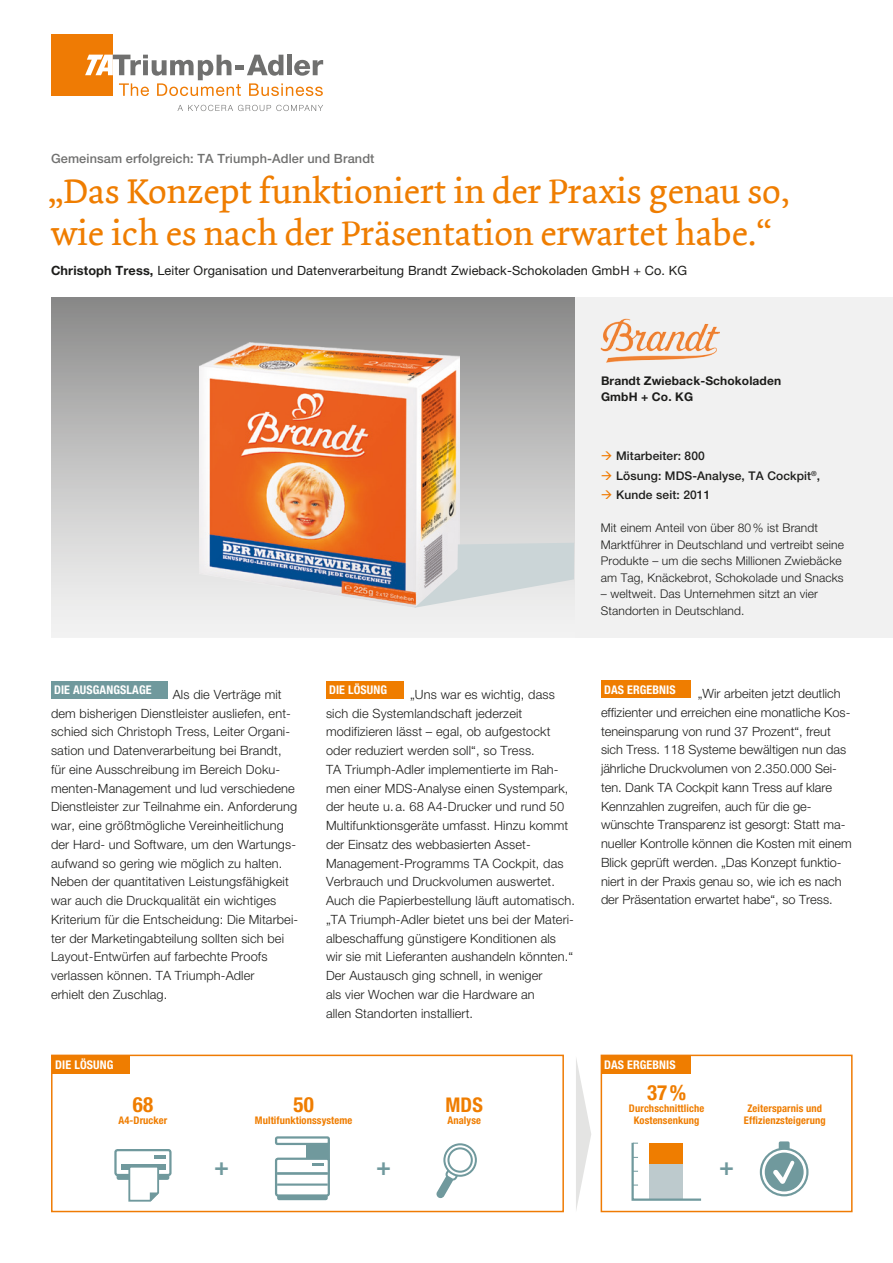
<style>
.page{position:relative;width:893px;height:1263px;background:#fff}
.page>*{position:absolute;margin:0;border:0;box-sizing:border-box;transform-origin:0 0}
.t1{font:36px/42px "Dolly";color:#ef7d00}
.t2{font:500 24.9px "Helvetica Neue LT";color:#70999d}
.t3{font:700 condensed 21px "Helvetica Neue LT";color:#ef7d00}
.t4{font:700 condensed 20.25px "Helvetica Neue LT";color:#ef7d00}
.t5{font:300 12.75px/18.8px "Helvetica Neue LT";letter-spacing:.01em;color:#1d1d1b}
.t6{font:12.75px "Helvetica Neue LT";letter-spacing:.01em;color:#1d1d1b}
.t7{font:500 12.75px "Helvetica Neue LT";letter-spacing:.01em;color:#70706f}
.t8{font:300 12px/16.5px "Helvetica Neue LT";letter-spacing:.01em;color:#1d1d1b}
.t9{font:500 12px "Helvetica Neue LT";letter-spacing:.01em;color:#1d1d1b}
.t10{font:700 condensed 12px "Helvetica Neue LT";letter-spacing:.01em;color:#fff}
.t11{font:700 12px/16.5px "Helvetica Neue LT";letter-spacing:.01em;color:#1d1d1b}
.t12{font:700 condensed 10.5px/12px "Helvetica Neue LT";letter-spacing:.01em;color:#ef7d00;text-align:center}
.s1{font-weight:700}
.s2{color:#ef7b04}
</style>
<div class="page">
<div style="left:52px;top:1056px;width:78px;height:18px;background:#ef7d00"></div>
<div style="left:601px;top:1056px;width:90px;height:18px;background:#ef7d00"></div>
<div style="left:51px;top:1054px;width:513px;height:158px;border:2px solid #ef7b04"></div>
<div style="left:601px;top:1054px;width:252px;height:158px;border:2px solid #ef7b04"></div>
<svg style="left:576px;top:1058px;width:15px;height:152px"></svg>
<div style="left:574px;top:298px;width:319px;height:340px;background:#f1f1f1"></div>
<div style="left:51px;top:298px;width:523px;height:340px;background:linear-gradient(to bottom,#8d8d8c,#f9f9f9)"></div>
<img style="left:199px;top:342px;width:260px;height:265px">
<div style="left:117px;top:1155px;width:52px;height:25px;background:#70999d;border-radius:2px"></div>
<div style="left:115px;top:1150px;width:55px;height:25px;background:#fff;border-radius:2px"></div>
<div style="left:114px;top:1149px;width:58px;height:27px;border:2px solid #70999d;border-radius:2px"></div>
<svg style="left:154px;top:1155px;width:11px;height:3px"></svg>
<div style="left:121px;top:1164px;width:44px;height:5px;background:#70999d"></div>
<svg style="left:127px;top:1167px;width:33px;height:35px"></svg>
<div style="left:306px;top:1141px;width:24px;height:31px;border:2px solid #70999d;border-radius:2px"></div>
<div style="left:277px;top:1176px;width:51px;height:24px;background:#70999d;border-radius:2px"></div>
<div style="left:276px;top:1159px;width:53px;height:36px;background:#fff;border-radius:2px"></div>
<div style="left:275px;top:1157px;width:55px;height:39px;border:2px solid #70999d;border-radius:2px"></div>
<svg style="left:313px;top:1163px;width:11px;height:3px"></svg>
<hr style="left:277px;top:1183px;width:51px;height:3px;background:#70999d">
<div style="left:276px;top:1137px;width:53px;height:7px;background:#fff;border-radius:2px"></div>
<div style="left:275px;top:1136px;width:55px;height:9px;border:2px solid #70999d;border-radius:2px"></div>
<hr style="left:277px;top:1172px;width:51px;height:2px;background:#70999d">
<div style="left:306px;top:1145px;width:22px;height:14px;background:#70999d"></div>
<img style="left:600px;top:319px;width:119px;height:44px">
<svg style="left:415px;top:543px;width:159px;height:65px;background:#d3d8d9"></svg>
<div style="left:779px;top:1141px;width:11px;height:13px;background:#70999d;border-radius:2px"></div>
<svg style="left:761px;top:1149px;width:46px;height:46px"></svg>
<div style="left:760px;top:1148px;width:48px;height:48px;border:2px solid #70999d;border-radius:50%"></div>
<svg style="left:765px;top:1152px;width:39px;height:39px"></svg>
<svg style="left:759px;top:1156px;width:40px;height:38px"></svg>
<svg style="left:631px;top:1142px;width:71px;height:59px"></svg>
<div style="left:649px;top:1143px;width:34px;height:20px;background:#ef7d00"></div>
<div style="left:51px;top:681px;width:117px;height:18px;background:#70999d"></div>
<div style="left:326px;top:681px;width:77px;height:18px;background:#ef7d00"></div>
<div style="left:601px;top:680px;width:90px;height:18px;background:#ef7d00"></div>
<svg style="left:436px;top:1143px;width:41px;height:55px"></svg>
<div style="left:51px;top:34px;width:62px;height:62px;background:#ef7b04"></div>
<svg style="left:85px;top:55px;width:238px;height:41px"></svg>
<svg style="left:177px;top:105px;width:146px;height:6px"></svg>
<p class="t7" style="left:51px;top:151px;width:325px">Gemeinsam erfolgreich: TA Triumph-Adler und Brandt</p>
<h1 class="t1" style="left:47px;top:171px;width:744px">„Das Konzept funktioniert in der Praxis genau so, wie ich es nach der Präsentation erwartet habe.“</h1>
<p class="t6" style="left:51px;top:263px;width:638px"><span class="s1">Christoph Tress,</span> Leiter Organisation und Datenverarbeitung Brandt Zwieback-Schokoladen GmbH + Co. KG</p>
<p class="t11" style="left:601px;top:372px;width:182px">Brandt Zwieback-Schokoladen<br>GmbH + Co. KG</p>
<p class="t10" style="left:54px;top:683px;width:34px">Die Ausgangslage</p>
<p class="t5" style="left:51px;top:685px;width:249px;text-indent:122px">Als die Verträge mit dem bisherigen Dienstleister ausliefen, ent&shy;schied sich Christoph Tress, Leiter Organi&shy;sation und Datenverarbeitung bei Brandt, für eine Ausschreibung im Bereich Doku&shy;menten-Management und lud verschiedene Dienstleister zur Teilnahme ein. Anforderung war, eine größtmögliche Vereinheitlichung der Hard- und Software, um den Wartungs&shy;aufwand so gering wie möglich zu halten.<br>Neben der quantitativen Leistungsfähigkeit war auch die Druckqualität ein wichtiges Kriterium für die Entscheidung: Die Mitarbei&shy;ter der Marketingabteilung sollten sich bei Layout-Entwürfen auf farbechte Proofs verlassen können. TA Triumph-Adler<br>erhielt den Zuschlag.</p>
<p class="t9" style="left:601px;top:449px;width:106px"><span class="s2">→</span> Mitarbeiter: 800</p>
<p class="t9" style="left:601px;top:468px;width:221px"><span class="s2">→</span> Lösung: MDS-Analyse, TA Cockpit<sup>®</sup>,</p>
<p class="t9" style="left:601px;top:488px;width:111px"><span class="s2">→</span> Kunde seit: 2011</p>
<p class="t8" style="left:601px;top:519px;width:245px">Mit einem Anteil von über 80% ist Brandt Marktführer in Deutschland und vertreibt seine Produkte – um die sechs Millionen Zwiebäcke am Tag, Knäckebrot, Schokolade und Snacks</p>
<p class="t8" style="left:601px;top:585px;width:219px">– weltweit. Das Unternehmen sitzt an vier<br>Standorten in Deutschland.</p>
<p class="t10" style="left:329px;top:683px;width:33px">Die Lösung</p>
<p class="t5" style="left:326px;top:685px;width:250px;text-indent:84px">„Uns war es wichtig, dass sich die Systemlandschaft jederzeit modifizieren lässt – egal, ob aufgestockt oder reduziert werden soll“, so Tress.<br>TA Triumph-Adler implementierte im Rah&shy;men einer MDS-Analyse einen Systempark, der heute u. a. 68 A4-Drucker und rund 50<br>Multifunktionsgeräte umfasst. Hinzu kommt der Einsatz des webbasierten Asset-Management-Programms TA Cockpit, das Verbrauch und Druckvolumen auswertet.<br>Auch die Papierbestellung läuft automatisch. „TA Triumph-Adler bietet uns bei der Materi&shy;albeschaffung günstigere Konditionen als wir sie mit Lieferanten aushandeln könnten.“ Der Austausch ging schnell, in weniger<br>als vier Wochen war die Hardware an<br>allen Standorten installiert.</p>
<p class="t10" style="left:604px;top:682px;width:73px">DAS ERGEBNIS</p>
<p class="t5" style="left:601px;top:684px;width:252px;text-indent:97px">„Wir arbeiten jetzt deutlich effizienter und erreichen eine monatliche Kos&shy;teneinsparung von rund 37 Prozent“, freut sich Tress. 118 Systeme bewältigen nun das jährliche Druckvolumen von 2.350.000 Sei&shy;ten. Dank TA Cockpit kann Tress auf klare Kennzahlen zugreifen, auch für die ge&shy;wünschte Transparenz ist gesorgt: Statt ma&shy;nueller Kontrolle können die Kosten mit einem Blick geprüft werden. „Das Konzept funktio&shy;niert in der Praxis genau so, wie ich es nach der Präsentation erwartet habe“, so Tress.</p>
<p class="t10" style="left:55px;top:1058px;width:60px">DIE LÖSUNG</p>
<p class="t10" style="left:604px;top:1058px;width:73px">DAS ERGEBNIS</p>
<h3 class="t3" style="left:133px;top:1092px;width:22px">68</h3>
<p class="t12" style="left:118px;top:1114px;width:50px">A4-Drucker</p>
<h3 class="t3" style="left:293px;top:1092px;width:22px">50</h3>
<p class="t12" style="left:255px;top:1114px;width:99px">Multifunktionssysteme</p>
<h2 class="t2" style="left:214px;top:1151px;width:16px">+</h2>
<h2 class="t2" style="left:376px;top:1151px;width:16px">+</h2>
<h3 class="t4" style="left:445px;top:1093px;width:39px">MDS</h3>
<p class="t12" style="left:447px;top:1114px;width:35px">Analyse</p>
<h3 class="t3" style="left:647px;top:1080px;width:41px">37%</h3>
<p class="t12" style="left:629px;top:1102px;width:77px">Durchschnittliche<br>Kostensenkung</p>
<p class="t12" style="left:744px;top:1102px;width:83px">Zeitersparnis und<br>Effizienzsteigerung</p>
<h2 class="t2" style="left:719px;top:1151px;width:16px">+</h2>
</div>
